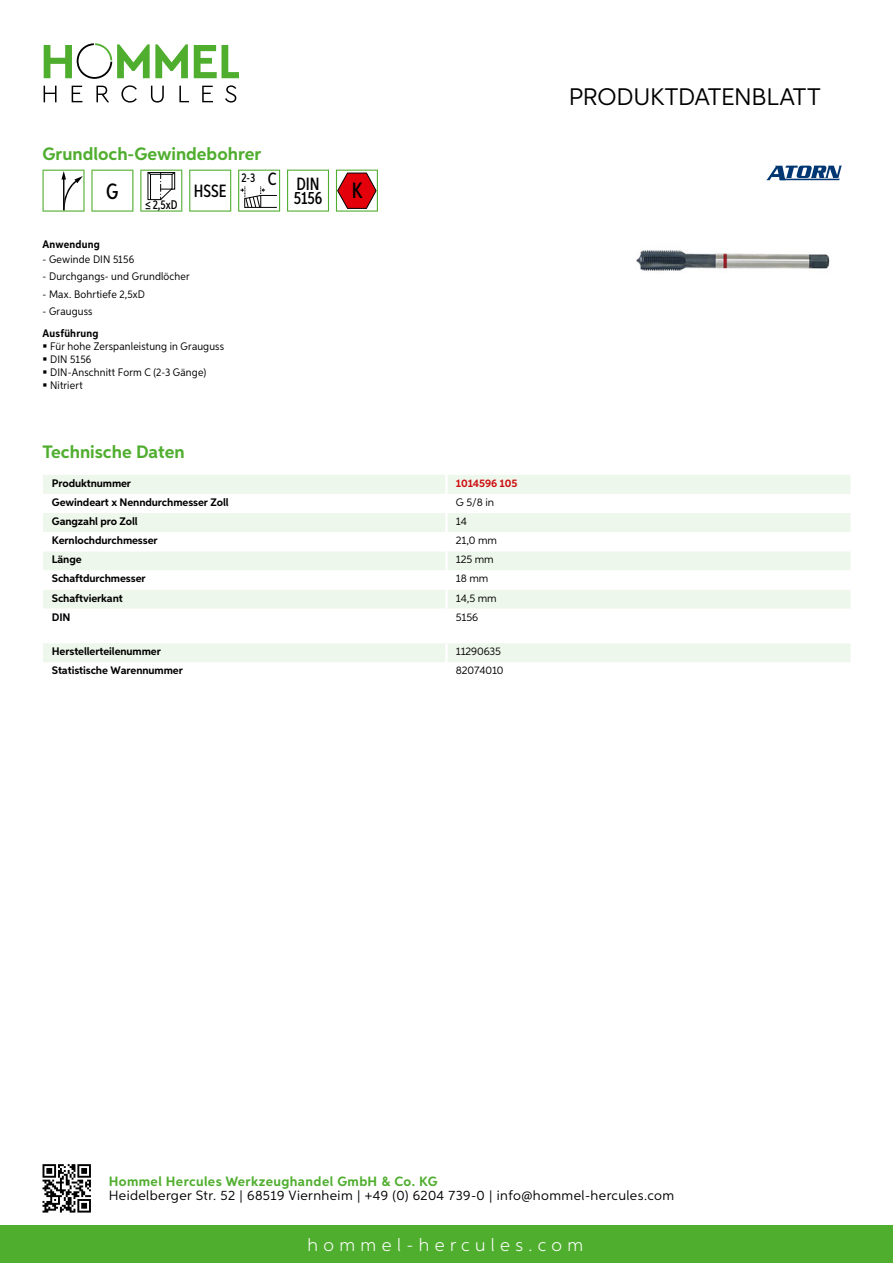
<style>
.page{position:relative;width:893px;height:1263px;background:#fff}
.page>*{position:absolute;margin:0;border:0;box-sizing:border-box;transform-origin:0 0}
.t1{font:24px "Aspira";letter-spacing:-.01em;color:#000}
.t2{font:500 22.2px "Aspira XX Nar";color:#000}
.t3{font:700 18px "Aspira";color:#50ae2f}
.t4{font:300 18px "Aspira";letter-spacing:.3em;color:#fff}
.t5{font:500 17.85px/14.9px "Aspira XX Nar";color:#000;text-align:right}
.t6{font:13.5px "Aspira";letter-spacing:.03em;color:#000}
.t7{font:700 13.5px "Aspira";letter-spacing:.03em;color:#50ae2f}
.t8{font:500 12.6px "Aspira XX Nar";color:#000}
.t9{font:700 10.95px "Aspira";letter-spacing:-.01em;color:#000}
.t10{font:10.95px/12.8px "Aspira Nar";letter-spacing:.015em;color:#000}
.t11{font:10.95px "Aspira";letter-spacing:-.01em;color:#000}
.t12{font:700 10.95px "Aspira Nar";letter-spacing:.02em;color:#000}
.t13{font:700 10.95px "Aspira";letter-spacing:-.01em;color:#cd1013}
</style>
<div class="page">
<div style="left:0;top:1226px;width:893px;height:37px;background:#50ae2f"></div>
<svg style="left:43px;top:1164px;width:48px;height:48px"></svg>
<svg style="left:194px;top:45px;width:45px;height:33px"></svg>
<svg style="left:44px;top:43px;width:144px;height:36px"></svg>
<svg style="left:44px;top:86px;width:13px;height:16px"></svg>
<svg style="left:72px;top:86px;width:10px;height:16px"></svg>
<svg style="left:96px;top:86px;width:13px;height:16px"></svg>
<svg style="left:121px;top:85px;width:16px;height:18px"></svg>
<svg style="left:151px;top:86px;width:13px;height:17px"></svg>
<svg style="left:179px;top:86px;width:10px;height:16px"></svg>
<svg style="left:202px;top:86px;width:11px;height:16px"></svg>
<svg style="left:225px;top:85px;width:11px;height:18px"></svg>
<div style="left:43px;top:475px;width:807px;height:19px;background:#eef7eb"></div>
<svg style="left:43px;top:513px;width:807px;height:96px;fill:#eef7eb"></svg>
<hr style="left:445px;top:475px;width:3px;height:19px;background:#fff">
<hr style="left:445px;top:513px;width:3px;height:19px;background:#fff">
<hr style="left:445px;top:532px;width:3px;height:19px;background:#fff">
<hr style="left:445px;top:551px;width:3px;height:19px;background:#fff">
<hr style="left:445px;top:570px;width:3px;height:20px;background:#fff">
<hr style="left:445px;top:590px;width:3px;height:19px;background:#fff">
<div style="left:43px;top:643px;width:807px;height:19px;background:#eef7eb"></div>
<svg style="left:43px;top:170px;width:42px;height:42px"></svg>
<svg style="left:91px;top:170px;width:42px;height:42px"></svg>
<svg style="left:140px;top:170px;width:42px;height:42px"></svg>
<svg style="left:189px;top:170px;width:42px;height:42px"></svg>
<svg style="left:238px;top:170px;width:42px;height:42px"></svg>
<svg style="left:287px;top:170px;width:42px;height:42px"></svg>
<svg style="left:336px;top:170px;width:42px;height:42px"></svg>
<img style="left:636px;top:250px;width:194px;height:21px">
<svg style="left:766px;top:166px;width:76px;height:14px"></svg>
<h3 class="t3" style="left:43px;top:142px;width:220px">Grundloch-Gewindebohrer</h3>
<h2 class="t2" style="left:106px;top:178px;width:14px">G</h2>
<p class="t8" style="left:145px;top:197px;width:34px">≤2,5xD</p>
<h3 class="t5" style="left:194px;top:183px;width:34px">HSSE</h3>
<h3 class="t5" style="left:241px;top:176px;width:82px"><sup>2-3</sup> C DIN<br>5156</h3>
<h2 class="t2" style="left:352px;top:177px;width:12px">K</h2>
<p class="t12" style="left:43px;top:237px;width:59px">Anwendung</p>
<p class="t10" style="left:43px;top:252px;width:93px">- Gewinde DIN 5156</p>
<p class="t10" style="left:43px;top:270px;width:149px">- Durchgangs- und Grundlöcher</p>
<p class="t10" style="left:43px;top:287px;width:104px">- Max. Bohrtiefe 2,5xD</p>
<p class="t10" style="left:43px;top:305px;width:52px">- Grauguss</p>
<p class="t12" style="left:43px;top:327px;width:58px">Ausführung</p>
<p class="t10" style="left:50px;top:340px;width:176px">Für hohe Zerspanleistung in Grauguss<br>DIN 5156<br>DIN-Anschnitt Form C (2-3 Gänge)<br>Nitriert</p>
<h3 class="t3" style="left:43px;top:441px;width:144px">Technische Daten</h3>
<p class="t9" style="left:52px;top:476px;width:81px">Produktnummer</p>
<p class="t13" style="left:456px;top:476px;width:63px">1014596 105</p>
<p class="t9" style="left:52px;top:495px;width:178px">Gewindeart x Nenndurchmesser Zoll</p>
<p class="t11" style="left:456px;top:495px;width:40px">G 5/8 in</p>
<p class="t9" style="left:52px;top:514px;width:87px">Gangzahl pro Zoll</p>
<p class="t11" style="left:456px;top:514px;width:13px">14</p>
<p class="t9" style="left:52px;top:534px;width:107px">Kernlochdurchmesser</p>
<p class="t11" style="left:456px;top:534px;width:43px">21,0 mm</p>
<p class="t9" style="left:52px;top:553px;width:31px">Länge</p>
<p class="t11" style="left:456px;top:553px;width:39px">125 mm</p>
<p class="t9" style="left:52px;top:572px;width:95px">Schaftdurchmesser</p>
<p class="t11" style="left:456px;top:572px;width:34px">18 mm</p>
<p class="t9" style="left:52px;top:591px;width:72px">Schaftvierkant</p>
<p class="t11" style="left:456px;top:591px;width:42px">14,5 mm</p>
<p class="t9" style="left:52px;top:610px;width:20px">DIN</p>
<p class="t11" style="left:456px;top:610px;width:24px">5156</p>
<p class="t9" style="left:52px;top:645px;width:111px">Herstellerteilenummer</p>
<p class="t11" style="left:456px;top:645px;width:47px">11290635</p>
<p class="t9" style="left:52px;top:664px;width:132px">Statistische Warennummer</p>
<p class="t11" style="left:456px;top:664px;width:49px">82074010</p>
<h1 class="t1" style="left:569px;top:82px;width:253px">Produktdatenblatt</h1>
<p class="t7" style="left:109px;top:1172px;width:330px">Hommel Hercules Werkzeughandel GmbH &amp; Co. KG</p>
<p class="t6" style="left:109px;top:1187px;width:567px">Heidelberger Str. 52 | 68519 Viernheim | +49 (0) 6204 739-0 | info@hommel-hercules.com</p>
<h3 class="t4" style="left:307px;top:1234px;width:277px">hommel-hercules.com</h3>
</div>
